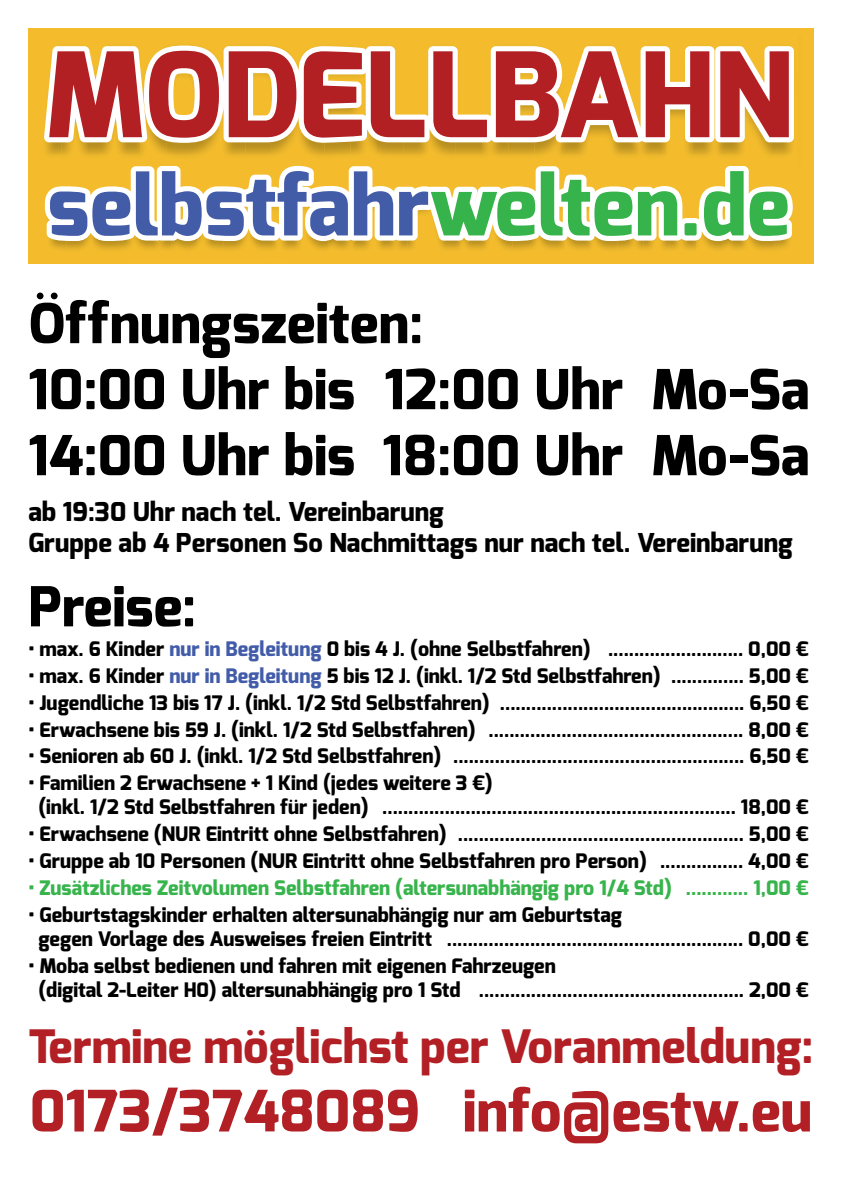
<style>
.page{position:relative;width:842px;height:1191px;background:#fff}
.page>*{position:absolute;margin:0;border:0;box-sizing:border-box;transform-origin:0 0}
.t1{font:800 57px "Exo";color:#b21f24}
.t2{font:800 55px/66px "Exo";color:#000}
.t3{font:800 46px "Exo";color:#b21f24}
.t4{font:800 26px/31.2px "Exo";color:#000}
.t5{font:800 20px/24px "Exo";color:#000}
.t6{font:800 20px "Exo";color:#37b44c}
.s1{color:#425ca9}
</style>
<div class="page">
<div style="left:28px;top:28px;width:786px;height:236px;background:#f4bc2d"></div>
<img style="left:46px;top:45px;width:746px;height:109px">
<svg style="left:44px;top:46px;width:750px;height:97px;fill:#fff"></svg>
<svg style="left:49px;top:51px;width:740px;height:87px;background:#d0725b"></svg>
<img style="left:44px;top:165px;width:745px;height:85px">
<svg style="left:45px;top:166px;width:748px;height:75px"></svg>
<svg style="left:50px;top:171px;width:738px;height:65px"></svg>
<h2 class="t2" style="left:28px;top:291px;width:782px">Öffnungszeiten:<br>10:00 Uhr bis 12:00 Uhr Mo-Sa<br>14:00 Uhr bis 18:00 Uhr Mo-Sa</h2>
<h3 class="t4" style="left:28px;top:496px;width:766px">ab 19:30 Uhr nach tel. Vereinbarung<br>Gruppe ab 4 Personen So Nachmittags nur nach tel. Vereinbarung</h3>
<h2 class="t2" style="left:28px;top:574px;width:169px">Preise:</h2>
<p class="t5" style="left:28px;top:637px;width:782px">• max. 6 Kinder <span class="s1">nur in Begleitung</span> 0 bis 4 J. (ohne Selbstfahren) .......................... 0,00 €</p>
<p class="t5" style="left:28px;top:664px;width:781px">• max. 6 Kinder <span class="s1">nur in Begleitung</span> 5 bis 12 J. (inkl. 1/2 Std Selbstfahren) .............. 5,00 €</p>
<p class="t5" style="left:28px;top:690px;width:782px">• Jugendliche 13 bis 17 J. (inkl. 1/2 Std Selbstfahren) ............................................... 6,50 €</p>
<p class="t5" style="left:28px;top:717px;width:782px">• Erwachsene bis 59 J. (inkl. 1/2 Std Selbstfahren) ................................................. 8,00 €</p>
<p class="t5" style="left:28px;top:744px;width:782px">• Senioren ab 60 J. (inkl. 1/2 Std Selbstfahren) ........................................................ 6,50 €</p>
<p class="t5" style="left:38px;top:771px;width:772px;text-indent:-10px">• Familien 2 Erwachsene + 1 Kind (jedes weitere 3 €)<br>(inkl. 1/2 Std Selbstfahren für jeden) .................................................................... 18,00 €</p>
<p class="t5" style="left:28px;top:822px;width:782px">• Erwachsene (NUR Eintritt ohne Selbstfahren) ....................................................... 5,00 €</p>
<p class="t5" style="left:28px;top:849px;width:781px">• Gruppe ab 10 Personen (NUR Eintritt ohne Selbstfahren pro Person) ................ 4,00 €</p>
<p class="t6" style="left:28px;top:874px;width:782px">• Zusätzliches Zeitvolumen Selbstfahren (altersunabhängig pro 1/4 Std) ............ 1,00 €</p>
<p class="t5" style="left:38px;top:902px;width:772px;text-indent:-10px">• Geburtstagskinder erhalten altersunabhängig nur am Geburtstag<br>gegen Vorlage des Ausweises freien Eintritt ......................................................... 0,00 €</p>
<p class="t5" style="left:38px;top:953px;width:772px;text-indent:-10px">• Moba selbst bedienen und fahren mit eigenen Fahrzeugen<br>(digital 2-Leiter H0) altersunabhängig pro 1 Std ................................................... 2,00 €</p>
<h3 class="t3" style="left:28px;top:1017px;width:787px">Termine möglichst per Voranmeldung:</h3>
<h1 class="t1" style="left:30px;top:1074px;width:784px">0173/3748089 info@estw.eu</h1>
</div>
